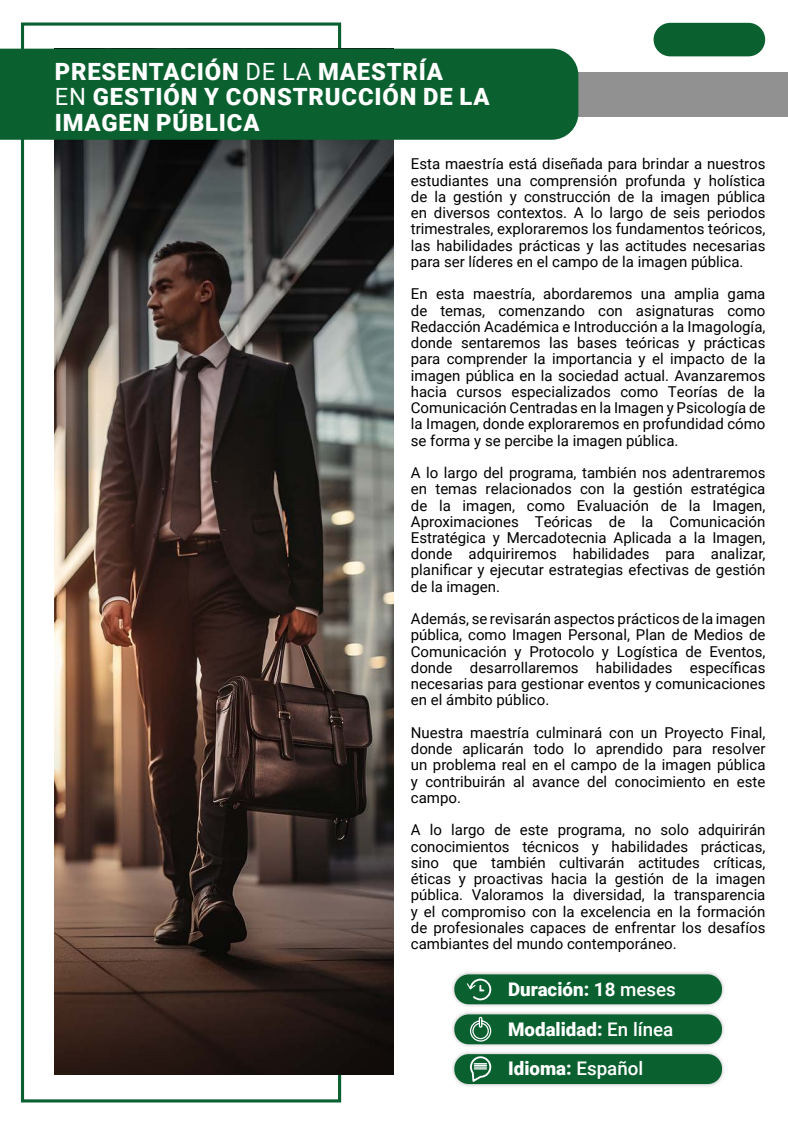
<style>
.page{position:relative;width:788px;height:1125px;background:#fff}
.page>*{position:absolute;margin:0;border:0;box-sizing:border-box;transform-origin:0 0}
.t1{font:900 23.75px/25.6px "Roboto";letter-spacing:.035em;color:#fff}
.t2{font:900 18.75px/39.8px "Roboto";color:#fff}
.t3{font:15px/16.2px "Roboto";color:#000;text-align:justify}
.s1{font-weight:400}
.s2{font-weight:700}
.s3{font-weight:500}
</style>
<div class="page">
<div style="left:543px;top:72px;width:245px;height:44px;background:#919191"></div>
<div style="left:653px;top:23px;width:112px;height:33px;background:#0a602f;border-radius:17px"></div>
<img style="left:54px;top:140px;width:340px;height:935px">
<div style="left:450px;top:970px;width:276px;height:39px;background:#000;opacity:.28"></div>
<div style="left:454px;top:974px;width:268px;height:30px;background:#0a602f;border-radius:14px"></div>
<div style="left:450px;top:1010px;width:276px;height:39px;background:#000;opacity:.28"></div>
<div style="left:454px;top:1014px;width:268px;height:30px;background:#0a602f;border-radius:14px"></div>
<div style="left:450px;top:1050px;width:276px;height:38px;background:#000;opacity:.28"></div>
<div style="left:454px;top:1054px;width:268px;height:30px;background:#0a602f;border-radius:14px"></div>
<div style="left:0;top:49px;width:578px;height:91px;background:#0a602f"></div>
<svg style="left:470px;top:1016px;width:22px;height:26px"></svg>
<svg style="left:466px;top:978px;width:26px;height:23px"></svg>
<svg style="left:470px;top:1056px;width:22px;height:26px"></svg>
<h1 class="t1" style="left:55px;top:58px;width:436px">PRESENTACIÓN <span class="s1">DE LA</span> MAESTRÍA<br><span class="s1">EN</span> GESTIÓN Y CONSTRUCCIÓN DE LA<br>IMAGEN PÚBLICA</h1>
<p class="t3" style="left:411px;top:155px;width:356px">Esta maestría está diseñada para brindar a nuestros estudiantes una comprensión profunda y holística de la gestión y construcción de la imagen pública en diversos contextos. A lo largo de seis periodos trimestrales, exploraremos los fundamentos teóricos, las habilidades prácticas y las actitudes necesarias para ser líderes en el campo de la imagen pública.</p>
<p class="t3" style="left:411px;top:285px;width:356px">En esta maestría, abordaremos una amplia gama de temas, comenzando con asignaturas como Redacción Académica e Introducción a la Imagología, donde sentaremos las bases teóricas y prácticas para comprender la importancia y el impacto de la imagen pública en la sociedad actual. Avanzaremos hacia cursos especializados como Teorías de la Comunicación Centradas en la Imagen y Psicología de la Imagen, donde exploraremos en profundidad cómo se forma y se percibe la imagen pública.</p>
<p class="t3" style="left:411px;top:464px;width:356px">A lo largo del programa, también nos adentraremos en temas relacionados con la gestión estratégica de la imagen, como Evaluación de la Imagen, Aproximaciones Teóricas de la Comunicación Estratégica y Mercadotecnia Aplicada a la Imagen, donde adquiriremos habilidades para analizar, planificar y ejecutar estrategias efectivas de gestión de la imagen.</p>
<p class="t3" style="left:411px;top:610px;width:356px">Además, se revisarán aspectos prácticos de la imagen pública, como Imagen Personal, Plan de Medios de Comunicación y Protocolo y Logística de Eventos, donde desarrollaremos habilidades específicas necesarias para gestionar eventos y comunicaciones en el ámbito público.</p>
<p class="t3" style="left:411px;top:724px;width:356px">Nuestra maestría culminará con un Proyecto Final, donde aplicarán todo lo aprendido para resolver un problema real en el campo de la imagen pública y contribuirán al avance del conocimiento en este campo.</p>
<p class="t3" style="left:411px;top:821px;width:356px">A lo largo de este programa, no solo adquirirán conocimientos técnicos y habilidades prácticas, sino que también cultivarán actitudes críticas, éticas y proactivas hacia la gestión de la imagen pública. Valoramos la diversidad, la transparencia y el compromiso con la excelencia en la formación de profesionales capaces de enfrentar los desafíos cambiantes del mundo contemporáneo.</p>
<p class="t2" style="left:508px;top:969px;width:169px">Duración: <span class="s2">18</span> <span class="s3">meses<br></span>Modalidad: <span class="s3">En línea<br></span>Idioma: <span class="s3">Español</span></p>
</div>
